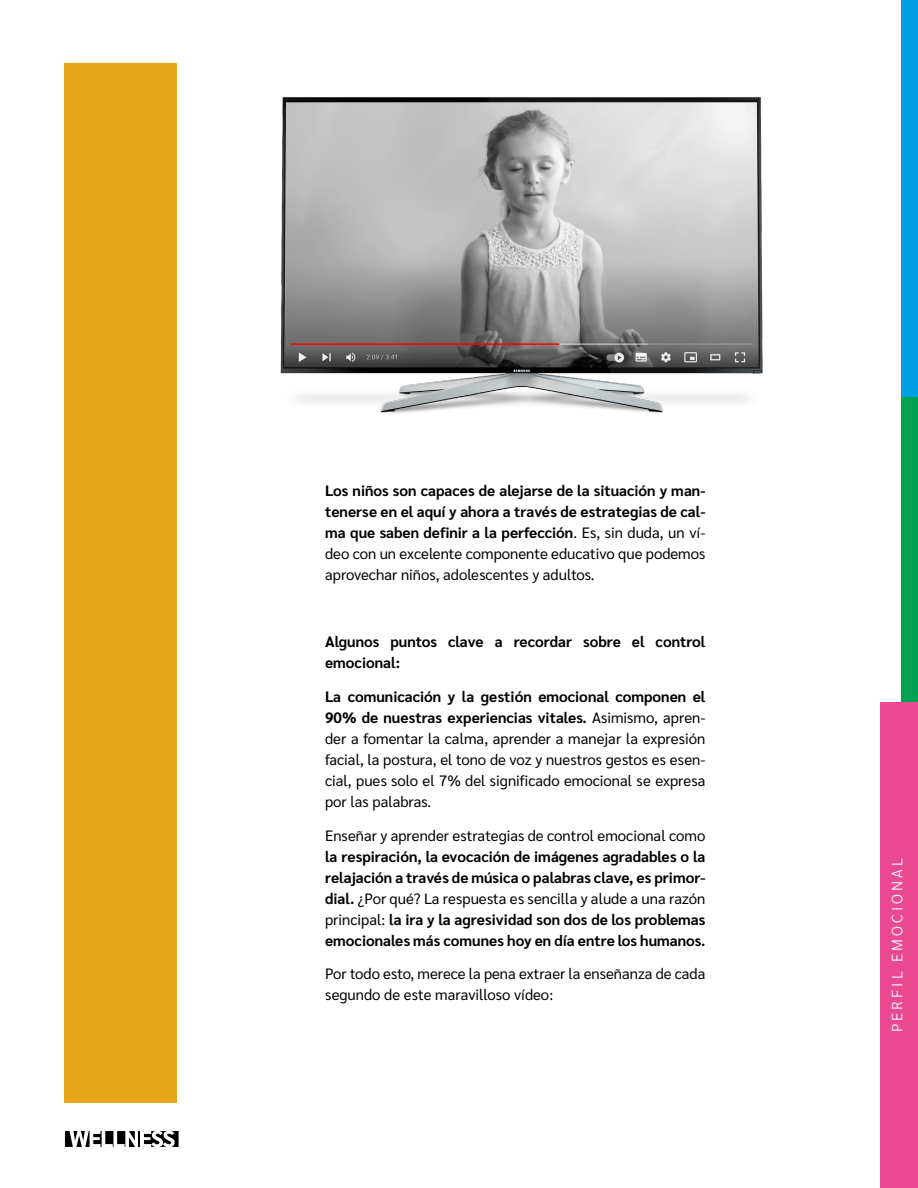
<style>
.page{position:relative;width:918px;height:1188px;background:#fff}
.page>*{position:absolute;margin:0;border:0;box-sizing:border-box;transform-origin:0 0}
.t1{font:700 15px/21px "Sarabun";color:#000;text-align:justify}
.t2{font:15px/21px "Sarabun";color:#000;text-align:justify}
.t3{font:300 15px "Sarabun";letter-spacing:.2em;color:#fff}
.s1{font-weight:400}
.s2{font-weight:700}
</style>
<div class="page">
<div style="left:64px;top:64px;width:112px;height:1039px;background:#e5a61a"></div>
<img style="left:280px;top:97px;width:483px;height:317px">
<svg style="left:65px;top:1131px;width:114px;height:16px"></svg>
<div style="left:901px;top:396px;width:17px;height:396px;background:#00a24f"></div>
<div style="left:880px;top:702px;width:38px;height:486px;background:#ea4890"></div>
<div style="left:901px;top:0;width:17px;height:396px;background:#009fe3"></div>
<p class="t1" style="left:325px;top:480px;width:382px">Los niños son capaces de alejarse de la situación y man&shy;tenerse en el aquí y ahora a través de estrategias de cal&shy;ma que saben definir a la perfección<span class="s1">. Es, sin duda, un ví&shy;deo con un excelente componente educativo que podemos aprovechar niños, adolescentes y adultos.</span></p>
<p class="t1" style="left:325px;top:631px;width:382px">Algunos puntos clave a recordar sobre el control emocional:</p>
<p class="t2" style="left:325px;top:686px;width:382px"><span class="s2">La comunicación y la gestión emocional componen el 90% de nuestras experiencias vitales.</span> Asimismo, apren&shy;der a fomentar la calma, aprender a manejar la expresión facial, la postura, el tono de voz y nuestros gestos es esen&shy;cial, pues solo el 7% del significado emocional se expresa por las palabras.</p>
<p class="t2" style="left:325px;top:825px;width:382px">Enseñar y aprender estrategias de control emocional como</p>
<p class="t1" style="left:325px;top:846px;width:382px">la respiración, la evocación de imágenes agradables o la relajación a través de música o palabras clave, es primor&shy;dial. <span class="s1">¿Por qué? La respuesta es sencilla y alude a una razón principal:</span> la ira y la agresividad son dos de los problemas emocionales más comunes hoy en día entre los humanos.</p>
<p class="t2" style="left:325px;top:964px;width:382px">Por todo esto, merece la pena extraer la enseñanza de cada segundo de este maravilloso vídeo:</p>
<p class="t3" style="left:889px;top:1032px;width:176px;rotate:-90deg">PERFIL EMOCIONAL</p>
</div>
